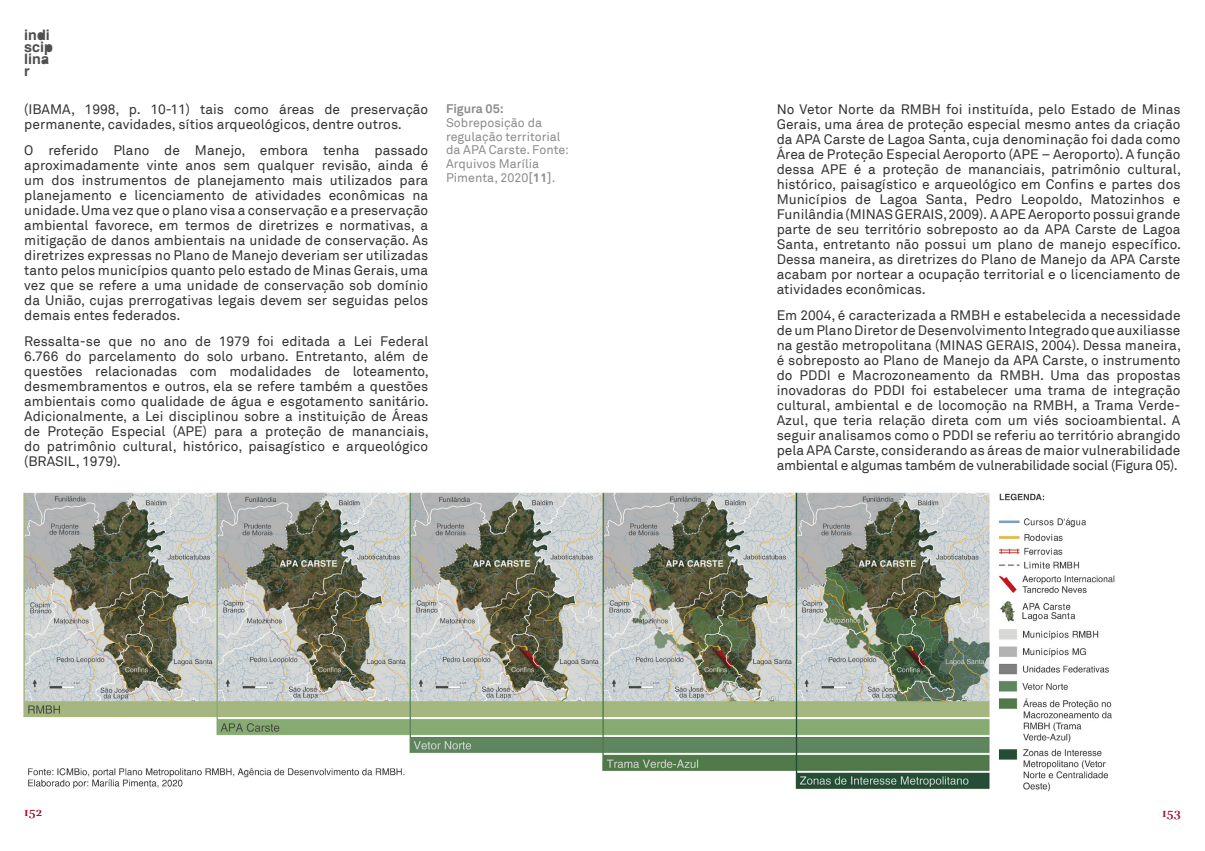
<style>
.page{position:relative;width:1205px;height:851px;background:#fff}
.page>*{position:absolute;margin:0;border:0;box-sizing:border-box;transform-origin:0 0}
.Estilo_de_parágrafo{font:14.38px "indisciplinar";color:#4f4f4f}
.Estilo_de_parágrafo-2{font:13.75px/15px "Akkurat";color:#333;text-align:justify}
.Estilo_de_parágrafo-3{font:12.5px/13.8px "Akkurat";color:#8c8c8c}
.Estilo_de_parágrafo-4{font:700 12.5px "Rufina";color:#a40a27}
.s1{font-weight:700}
</style>
<div class="page">
<img style="left:23px;top:492px;width:1092px;height:300px">
<p class="Estilo_de_parágrafo" style="left:24px;top:26px;width:27px">indi</p>
<p class="Estilo_de_parágrafo" style="left:24px;top:38px;width:30px">scip</p>
<p class="Estilo_de_parágrafo" style="left:24px;top:50px;width:26px">lina</p>
<p class="Estilo_de_parágrafo" style="left:24px;top:62px;width:7px">r</p>
<p class="Estilo_de_parágrafo-2" style="left:24px;top:102px;width:405px">(IBAMA, 1998, p. 10-11) tais como áreas de preservação permanente, cavidades, sítios arqueológicos, dentre outros.</p>
<p class="Estilo_de_parágrafo-2" style="left:24px;top:143px;width:405px">O referido Plano de Manejo, embora tenha passado aproximadamente vinte anos sem qualquer revisão, ainda é um dos instrumentos de planejamento mais utilizados para planejamento e licenciamento de atividades econômicas na unidade. Uma vez que o plano visa a conservação e a preservação ambiental favorece, em termos de diretrizes e normativas, a mitigação de danos ambientais na unidade de conservação. As diretrizes expressas no Plano de Manejo deveriam ser utilizadas tanto pelos municípios quanto pelo estado de Minas Gerais, uma vez que se refere a uma unidade de conservação sob domínio da União, cujas prerrogativas legais devem ser seguidas pelos demais entes federados.</p>
<p class="Estilo_de_parágrafo-2" style="left:24px;top:333px;width:406px">Ressalta-se que no ano de 1979 foi editada a Lei Federal 6.766 do parcelamento do solo urbano. Entretanto, além de questões relacionadas com modalidades de loteamento, desmembramentos e outros, ela se refere também a questões ambientais como qualidade de água e esgotamento sanitário.<br>Adicionalmente, a Lei disciplinou sobre a instituição de Áreas de Proteção Especial (APE) para a proteção de mananciais, do patrimônio cultural, histórico, paisagístico e arqueológico (BRASIL, 1979).</p>
<p class="Estilo_de_parágrafo-3" style="left:446px;top:102px;width:125px"><span class="s1">Figura 05:<br></span>Sobreposição da regulação territorial da APA Carste. Fonte:<br>Arquivos Marília<br>Pimenta, 2020<span class="s1">[11]</span>.</p>
<p class="Estilo_de_parágrafo-2" style="left:777px;top:102px;width:406px">No Vetor Norte da RMBH foi instituída, pelo Estado de Minas Gerais, uma área de proteção especial mesmo antes da criação da APA Carste de Lagoa Santa, cuja denominação foi dada como Área de Proteção Especial Aeroporto (APE – Aeroporto). A função dessa APE é a proteção de mananciais, patrimônio cultural, histórico, paisagístico e arqueológico em Confins e partes dos Municípios de Lagoa Santa, Pedro Leopoldo, Matozinhos e Funilândia (MINAS GERAIS, 2009). A APE Aeroporto possui grande parte de seu território sobreposto ao da APA Carste de Lagoa Santa, entretanto não possui um plano de manejo específico.<br>Dessa maneira, as diretrizes do Plano de Manejo da APA Carste acabam por nortear a ocupação territorial e o licenciamento de atividades econômicas.</p>
<p class="Estilo_de_parágrafo-2" style="left:777px;top:308px;width:406px">Em 2004, é caracterizada a RMBH e estabelecida a necessidade de um Plano Diretor de Desenvolvimento Integrado que auxiliasse na gestão metropolitana (MINAS GERAIS, 2004). Dessa maneira, é sobreposto ao Plano de Manejo da APA Carste, o instrumento do PDDI e Macrozoneamento da RMBH. Uma das propostas inovadoras do PDDI foi estabelecer uma trama de integração cultural, ambiental e de locomoção na RMBH, a Trama Verde-Azul, que teria relação direta com um viés socioambiental. A seguir analisamos como o PDDI se referiu ao território abrangido pela APA Carste, considerando as áreas de maior vulnerabilidade ambiental e algumas também de vulnerabilidade social (Figura 05).</p>
<p class="Estilo_de_parágrafo-4" style="left:24px;top:804px;width:19px">152</p>
<p class="Estilo_de_parágrafo-4" style="left:1162px;top:804px;width:20px">153</p>
</div>
